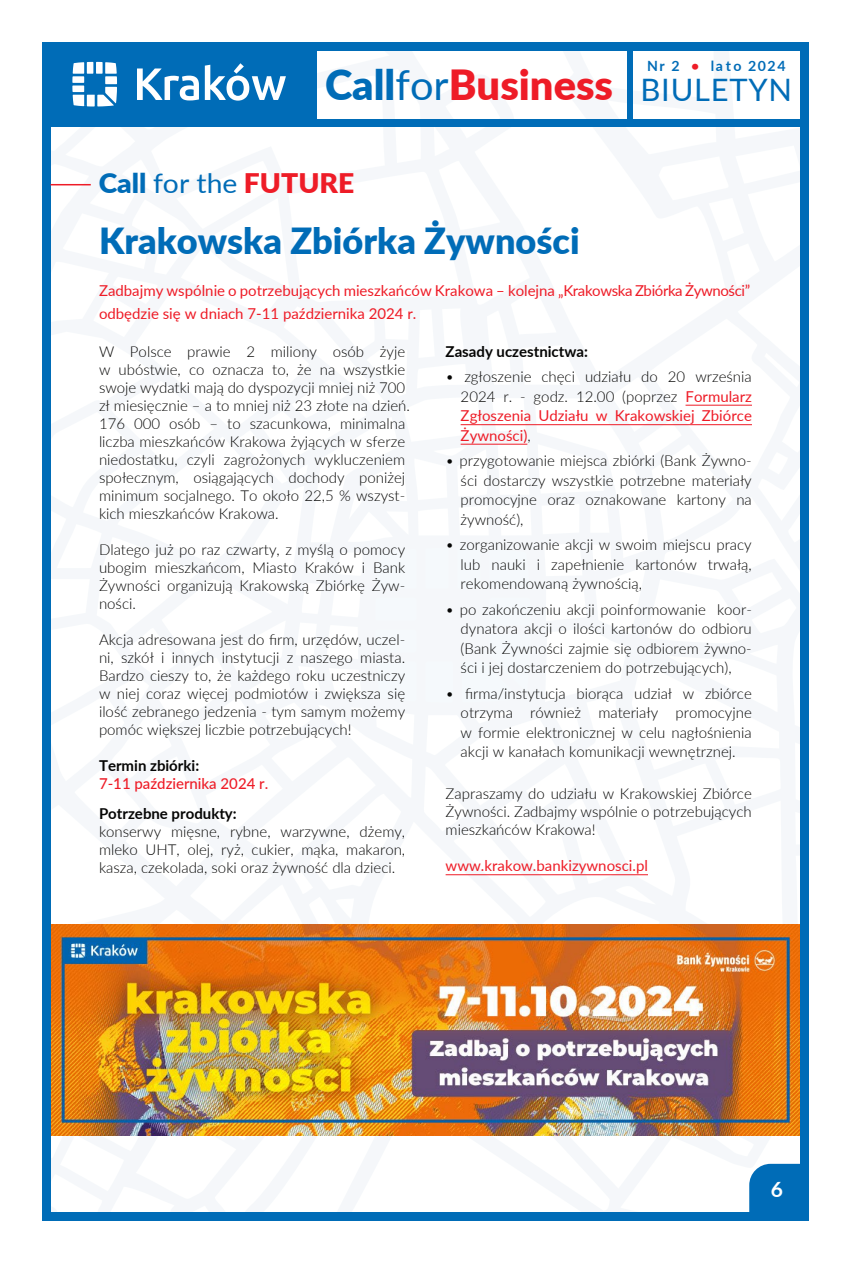
<style>
.page{position:relative;width:851px;height:1263px;background:#fff}
.page>*{position:absolute;margin:0;border:0;box-sizing:border-box;transform-origin:0 0}
.t1{font:900 41.55px "Lato";color:#ee1c27}
.t2{font:900 36px "Lato";color:#006cb7}
.t3{font:27px "Lato";color:#006cb7;scale:1.05 1}
.t4{font:700 21px "Lato";color:#fff}
.t5{font:300 15px/18px "Lato";color:#050504;text-align:justify}
.t6{font:15px/22.5px "Lato";color:#ee1c27}
.t7{font:700 15px "Lato";color:#050504}
.t8{font:500 15px "Lato";color:#ee1c27}
.t9{font:700 14.1px "Lato";letter-spacing:.11em;color:#006cb7}
.s1{color:#ee1c27}
.s2{color:#006cb7}
.s3{font-weight:400;color:#006cb7}
.s4{font-weight:400;font-size:30.9px;color:#006cb7}
.s5{font-weight:900}
.s6{font-weight:900;color:#ee1c27}
.s7{font-weight:400;color:#ee1c27}
</style>
<div class="page">
<div style="left:42px;top:42px;width:274px;height:84px;background:#006cb7"></div>
<svg style="left:72px;top:62px;width:45px;height:45px"></svg>
<svg style="left:137px;top:63px;width:149px;height:38px"></svg>
<div style="left:42px;top:42px;width:766px;height:9px;background:#006cb7"></div>
<img style="left:51px;top:925px;width:749px;height:210px">
<div style="left:42px;top:42px;width:9px;height:1179px;background:#006cb7"></div>
<div style="left:800px;top:42px;width:8px;height:1179px;background:#006cb7"></div>
<div style="left:42px;top:1212px;width:766px;height:9px;background:#006cb7"></div>
<div style="left:749px;top:1164px;width:51px;height:48px;background:#006cb7"></div>
<div style="left:627px;top:43px;width:5px;height:80px;background:#006cb7"></div>
<div style="left:42px;top:119px;width:764px;height:7px;background:#006cb7"></div>
<hr style="left:685px;top:405px;width:66px;height:1px;background:#ee1c27">
<hr style="left:460px;top:424px;width:291px;height:1px;background:#ee1c27">
<hr style="left:460px;top:444px;width:67px;height:1px;background:#ee1c27">
<hr style="left:445px;top:874px;width:203px;height:1px;background:#ee1c27">
<hr style="left:51px;top:184px;width:40px;height:1px;background:#ee1c27">
<p class="t9" style="left:647px;top:55px;width:140px">Nr 2 <span class="s1">•</span> lato 2024</p>
<h1 class="t1" style="left:325px;top:54px;width:468px"><span class="s2">Call</span><span class="s3">for</span>Business <span class="s4">BIULETYN</span></h1>
<h3 class="t3" style="left:99px;top:164px;width:245px"><span class="s5">Call</span> for the <span class="s6">FUTURE</span></h3>
<h2 class="t2" style="left:99px;top:214px;width:482px">Krakowska Zbiórka Żywności</h2>
<p class="t6" style="left:99px;top:279px;width:652px">Zadbajmy wspólnie o potrzebujących mieszkańców Krakowa – kolejna „Krakowska Zbiórka Żywności” odbędzie się w dniach 7-11 października 2024 r.</p>
<p class="t5" style="left:99px;top:342px;width:312px;text-align:left">W Polsce prawie 2 miliony osób żyje w ubóstwie, co oznacza to, że na wszystkie swoje wydatki mają do dyspozycji mniej niż 700 zł miesięcznie – a to mniej niż 23 złote na dzień.<br>176 000 osób – to szacunkowa, minimalna liczba mieszkańców Krakowa żyjących w sferze niedostatku, czyli zagrożonych wykluczeniem społecznym, osiągających dochody poniżej minimum socjalnego. To około 22,5 % wszyst&shy;kich mieszkańców Krakowa.</p>
<p class="t5" style="left:99px;top:540px;width:308px">Dlatego już po raz czwarty, z myślą o pomocy ubogim mieszkańcom, Miasto Kraków i Bank Żywności organizują Krakowską Zbiórkę Żyw&shy;ności.</p>
<p class="t5" style="left:99px;top:630px;width:308px">Akcja adresowana jest do firm, urzędów, uczel&shy;ni, szkół i innych instytucji z naszego miasta.<br>Bardzo cieszy to, że każdego roku uczestniczy w niej coraz więcej podmiotów i zwiększa się ilość zebranego jedzenia - tym samym możemy pomóc większej liczbie potrzebujących!</p>
<p class="t7" style="left:99px;top:754px;width:102px">Termin zbiórki:</p>
<p class="t8" style="left:99px;top:772px;width:171px">7-11 października 2024 r.</p>
<p class="t7" style="left:99px;top:802px;width:139px">Potrzebne produkty:</p>
<p class="t5" style="left:99px;top:822px;width:308px">konserwy mięsne, rybne, warzywne, dżemy, mleko UHT, olej, ryż, cukier, mąka, makaron, kasza, czekolada, soki oraz żywność dla dzieci.</p>
<p class="t7" style="left:445px;top:340px;width:144px">Zasady uczestnictwa:</p>
<p class="t5" style="left:460px;top:366px;width:293px;line-height:19.5px;text-indent:-15px">• zgłoszenie chęci udziału do 20 września 2024 r. - godz. 12.00 (poprzez <span class="s7">Formularz Zgłoszenia Udziału w Krakowskiej Zbiórce Żywności)</span>,</p>
<p class="t5" style="left:460px;top:450px;width:293px;line-height:19.5px;text-indent:-15px">• przygotowanie miejsca zbiórki (Bank Żywno&shy;ści dostarczy wszystkie potrzebne materiały promocyjne oraz oznakowane kartony na żywność),</p>
<p class="t5" style="left:460px;top:534px;width:293px;line-height:19.5px;text-indent:-15px">• zorganizowanie akcji w swoim miejscu pracy lub nauki i zapełnienie kartonów trwałą, rekomendowaną żywnością,</p>
<p class="t5" style="left:460px;top:599px;width:293px;line-height:19.5px;text-indent:-15px">• po zakończeniu akcji poinformowanie koor&shy;dynatora akcji o ilości kartonów do odbioru (Bank Żywności zajmie się odbiorem żywno&shy;ści i jej dostarczeniem do potrzebujących),</p>
<p class="t5" style="left:460px;top:683px;width:292px;line-height:19.5px;text-indent:-15px">• firma/instytucja biorąca udział w zbiórce otrzyma również materiały promocyjne w formie elektronicznej w celu nagłośnienia akcji w kanałach komunikacji wewnętrznej.</p>
<p class="t5" style="left:445px;top:784px;width:308px">Zapraszamy do udziału w Krakowskiej Zbiórce Żywności. Zadbajmy wspólnie o potrzebujących mieszkańców Krakowa!</p>
<p class="t6" style="left:445px;top:854px;width:204px">www.krakow.bankizywnosci.pl</p>
<h3 class="t4" style="left:770px;top:1174px;width:14px">6</h3>
</div>
